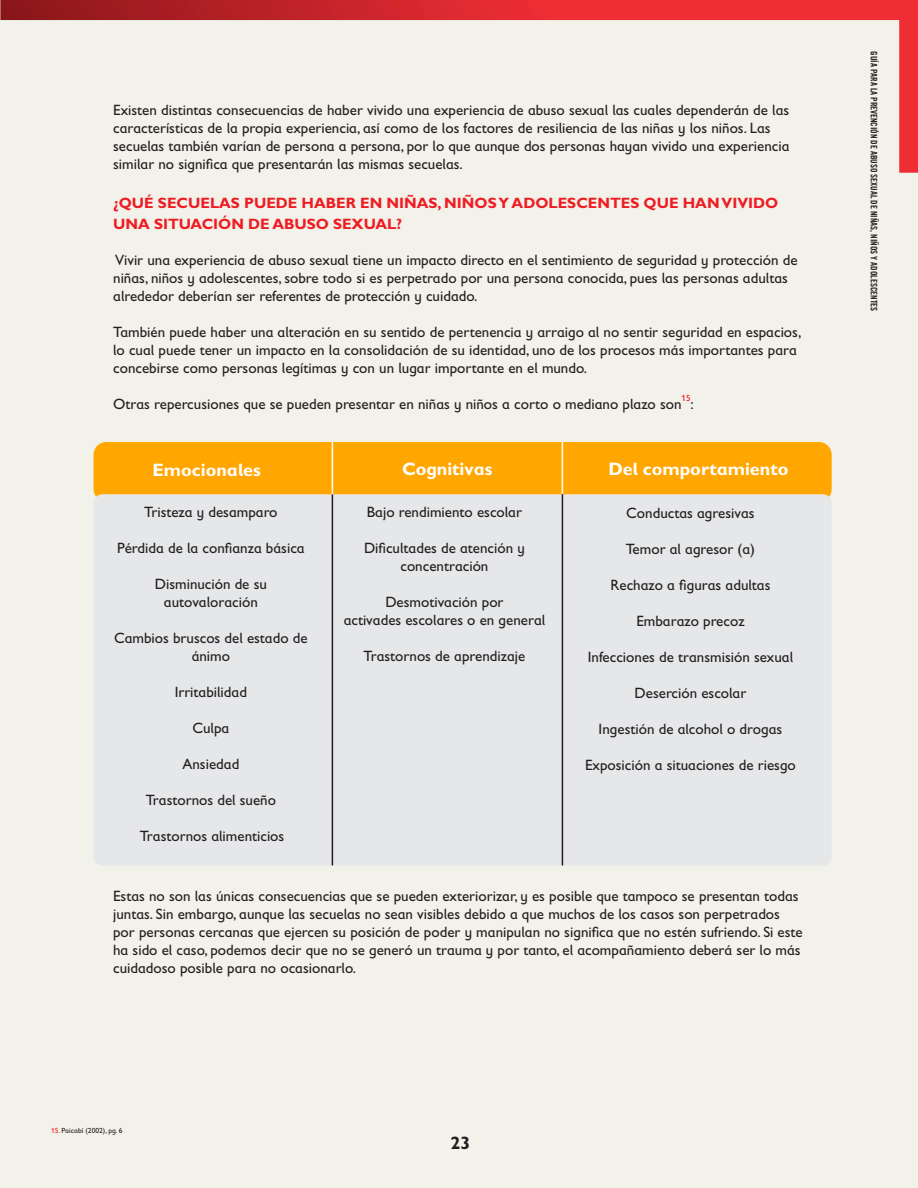
<style>
.page{position:relative;width:918px;height:1188px;background:#f2f1ea}
.page>*{position:absolute;margin:0;border:0;box-sizing:border-box;transform-origin:0 0}
.t1{font:700 18px "Gill Sans Infant Std";color:#fff}
.t2{font:700 18px "Gill Sans Infant Std";color:#231f20}
.t3{font:15px/18px "Gill Sans Infant Std";color:#231f20}
.t4{font:700 15px/21px "Gill Sans Infant Std";color:#ee1d23}
.t5{font:9px "Trade Gothic LT Com Bd Cn 20";color:#231f20}
.t6{font:9px "Gill Sans Infant Std";color:#ee1d23}
.t7{font:7.5px "Gill Sans Infant Std";color:#231f20}
.s1{color:#ee1d23}
</style>
<div class="page">
<div style="left:94px;top:442px;width:738px;height:60px;background:#ffa700;border-radius:13px"></div>
<div style="left:94px;top:494px;width:738px;height:371px;background:#e6e7e9;border-radius:9px"></div>
<hr style="left:332px;top:442px;width:1px;height:52px;background:#fff">
<hr style="left:562px;top:442px;width:1px;height:53px;background:#fff">
<hr style="left:562px;top:494px;width:1px;height:371px;background:#231f20">
<hr style="left:332px;top:494px;width:1px;height:371px;background:#231f20">
<svg style="left:0;top:0;width:918px;height:173px"></svg>
<p class="t3" style="left:113px;top:101px;width:678px">Existen distintas consecuencias de haber vivido una experiencia de abuso sexual las cuales dependerán de las características de la propia experiencia, así como de los factores de resiliencia de las niñas y los niños. Las secuelas también varían de persona a persona, por lo que aunque dos personas hayan vivido una experiencia similar no significa que presentarán las mismas secuelas.</p>
<p class="t4" style="left:113px;top:192px;width:667px">¿QUÉ SECUELAS PUEDE HABER EN NIÑAS, NIÑOS Y ADOLESCENTES QUE HAN VIVIDO<br>UNA SITUACIÓN DE ABUSO SEXUAL?</p>
<p class="t3" style="left:113px;top:251px;width:686px">Vivir una experiencia de abuso sexual tiene un impacto directo en el sentimiento de seguridad y protección de niñas, niños y adolescentes, sobre todo si es perpetrado por una persona conocida, pues las personas adultas alrededor deberían ser referentes de protección y cuidado.</p>
<p class="t3" style="left:113px;top:323px;width:690px">También puede haber una alteración en su sentido de pertenencia y arraigo al no sentir seguridad en espacios, lo cual puede tener un impacto en la consolidación de su identidad, uno de los procesos más importantes para concebirse como personas legítimas y con un lugar importante en el mundo.</p>
<p class="t3" style="left:113px;top:395px;width:570px">Otras repercusiones que se pueden presentar en niñas y niños a corto o mediano plazo son</p>
<p class="t6" style="left:682px;top:393px;width:10px">15</p>
<p class="t3" style="left:691px;top:395px;width:5px">:</p>
<p class="t1" style="left:152px;top:459px;width:110px">Emocionales</p>
<p class="t1" style="left:402px;top:459px;width:92px">Cognitivas</p>
<p class="t1" style="left:608px;top:458px;width:181px">Del comportamiento</p>
<p class="t3" style="left:144px;top:503px;width:135px">Tristeza y desamparo</p>
<p class="t3" style="left:117px;top:539px;width:189px">Pérdida de la confianza básica</p>
<p class="t3" style="left:155px;top:575px;width:114px;text-align:center">Disminución de su autovaloración</p>
<p class="t3" style="left:114px;top:629px;width:195px;text-align:center">Cambios bruscos del estado de ánimo</p>
<p class="t3" style="left:175px;top:683px;width:74px">Irritabilidad</p>
<p class="t3" style="left:192px;top:719px;width:38px">Culpa</p>
<p class="t3" style="left:182px;top:755px;width:58px">Ansiedad</p>
<p class="t3" style="left:146px;top:791px;width:132px">Trastornos del sueño</p>
<p class="t3" style="left:140px;top:827px;width:146px">Trastornos alimenticios</p>
<p class="t3" style="left:367px;top:503px;width:157px">Bajo rendimiento escolar</p>
<p class="t3" style="left:364px;top:539px;width:162px;text-align:center">Dificultades de atención y concentración</p>
<p class="t3" style="left:344px;top:593px;width:203px;text-align:center">Desmotivación por<br>activades escolares o en general</p>
<p class="t3" style="left:364px;top:647px;width:163px">Trastornos de aprendizaje</p>
<p class="t3" style="left:626px;top:504px;width:130px">Conductas agresivas</p>
<p class="t3" style="left:626px;top:540px;width:131px">Temor al agresor (a)</p>
<p class="t3" style="left:610px;top:576px;width:162px">Rechazo a figuras adultas</p>
<p class="t3" style="left:636px;top:612px;width:110px">Embarazo precoz</p>
<p class="t3" style="left:588px;top:648px;width:207px">Infecciones de transmisión sexual</p>
<p class="t3" style="left:635px;top:684px;width:113px">Deserción escolar</p>
<p class="t3" style="left:599px;top:720px;width:185px">Ingestión de alcohol o drogas</p>
<p class="t3" style="left:585px;top:756px;width:212px">Exposición a situaciones de riesgo</p>
<p class="t3" style="left:113px;top:887px;width:691px">Estas no son las únicas consecuencias que se pueden exteriorizar, y es posible que tampoco se presentan todas juntas. Sin embargo, aunque las secuelas no sean visibles debido a que muchos de los casos son perpetrados por personas cercanas que ejercen su posición de poder y manipulan no significa que no estén sufriendo. Si este ha sido el caso, podemos decir que no se generó un trauma y por tanto, el acompañamiento deberá ser lo más cuidadoso posible para no ocasionarlo.</p>
<p class="t7" style="left:51px;top:1126px;width:73px"><span class="s1">15.</span> Paicabí (2002), pg. 6</p>
<p class="t2" style="left:450px;top:1132px;width:21px">23</p>
<p class="t5" style="left:879px;top:51px;width:262px;rotate:90deg">GUÍA PARA LA PREVENCIÓN DE ABUSO SEXUAL DE NIÑAS, NIÑOS Y ADOLESCENTES</p>
</div>
